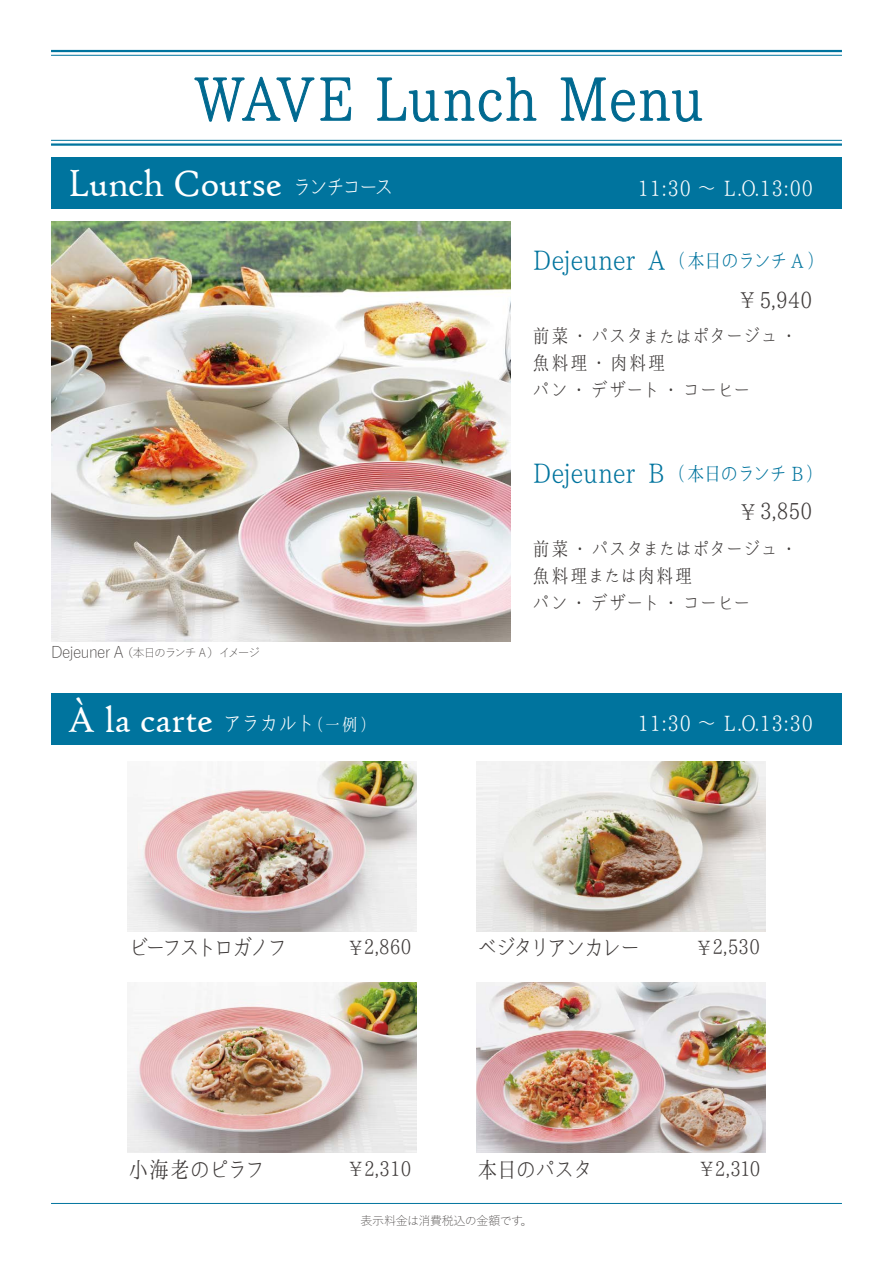
<style>
.page{position:relative;width:893px;height:1263px;background:#fff}
.page>*{position:absolute;margin:0;border:0;box-sizing:border-box;transform-origin:0 0}
.t1{font:60px "Kokoro Minchoutai";letter-spacing:-.025em;color:#006990}
.t2{font:39px "High Tower Text";letter-spacing:-.015em;color:#fff;scale:.95 1}
.t3{font:38.25px "High Tower Text";letter-spacing:-.005em;color:#fff;scale:.95 1}
.t4{font:27px "Kokoro Minchoutai";letter-spacing:-.04em;color:#00749e}
.t5{font:22.5px "Kokoro Minchoutai";letter-spacing:-.225em;color:#3e3a39}
.t6{font:22.5px "Kokoro Minchoutai";letter-spacing:-.21em;color:#3e3a39}
.t7{font:22.5px "Kokoro Minchoutai";letter-spacing:-.135em;color:#3e3a39}
.t8{font:22.5px "Kokoro Minchoutai";letter-spacing:-.19em;color:#3e3a39}
.t9{font:22.35px "Kokoro Minchoutai";letter-spacing:-.035em;color:#3e3a39}
.t10{font:21.3px "Kokoro Minchoutai";color:#fff}
.t11{font:20.25px "Kokoro Minchoutai";letter-spacing:-.045em;color:#3e3a39}
.t12{font:19.2px/27px "Kokoro Minchoutai";letter-spacing:-.075em;color:#3e3a39}
.t13{font:300 12px "Yu Gothic";letter-spacing:-.035em;color:#3e3a39}
.t14{font:300 11.7px "Yu Gothic";letter-spacing:-.11em;color:#3e3a39}
.s1{font-family:"Kokoro Minchoutai";font-size:21.3px}
.s2{font-size:16.05px}
.s3{font-family:"Kokoro Minchoutai";font-size:20.85px}
.s4{font-family:"Kokoro Minchoutai";font-size:17.4px}
.s5{font-size:19.8px}
.s6{font-size:17.25px}
</style>
<div class="page">
<svg style="left:194px;top:77px;width:120px;height:45px"></svg>
<svg style="left:320px;top:78px;width:31px;height:43px"></svg>
<svg style="left:377px;top:78px;width:62px;height:44px"></svg>
<svg style="left:445px;top:77px;width:91px;height:45px"></svg>
<svg style="left:561px;top:78px;width:141px;height:44px"></svg>
<div style="left:51px;top:157px;width:791px;height:51px;background:#00749e"></div>
<img style="left:51px;top:221px;width:459px;height:421px">
<hr style="left:51px;top:55px;width:791px;height:1px;background:#00749e">
<hr style="left:51px;top:50px;width:791px;height:2px;background:#00749e">
<hr style="left:51px;top:140px;width:791px;height:1px;background:#00749e">
<hr style="left:51px;top:1203px;width:791px;height:1px;background:#00749e">
<hr style="left:51px;top:143px;width:791px;height:3px;background:#00749e">
<div style="left:51px;top:693px;width:791px;height:51px;background:#00749e"></div>
<img style="left:127px;top:761px;width:290px;height:170px">
<img style="left:476px;top:761px;width:290px;height:170px">
<img style="left:127px;top:982px;width:290px;height:170px">
<img style="left:476px;top:982px;width:290px;height:170px">
<h1 class="t1" style="left:190px;top:66px;width:513px">WAVE Lunch Menu</h1>
<h2 class="t2" style="left:68px;top:161px;width:346px">Lunch Course <span class="s1">ランチコース</span></h2>
<p class="t14" style="left:51px;top:642px;width:211px"><span class="s2">Dejeuner A</span>（本日のランチ A ）イメージ</p>
<h3 class="t3" style="left:67px;top:697px;width:327px">À la carte <span class="s3">アラカルト</span><span class="s4">（一例）</span></h3>
<p class="t10" style="left:637px;top:176px;width:178px">11:30 ～ L.O.13:00</p>
<h3 class="t4" style="left:531px;top:246px;width:296px">Dejeuner A<span class="s5">（本日のランチA ）</span></h3>
<p class="t9" style="left:736px;top:287px;width:77px">￥5,940</p>
<p class="t12" style="left:531px;top:323px;width:268px">前菜・パスタ<span class="s6">または</span>ポタージュ・魚料理・肉料理<br>パン・デザート・コーヒー</p>
<h3 class="t4" style="left:531px;top:458px;width:295px">Dejeuner B<span class="s5">（本日のランチ B）</span></h3>
<p class="t9" style="left:737px;top:499px;width:77px">￥3,850</p>
<p class="t12" style="left:531px;top:536px;width:268px">前菜・パスタ<span class="s6">または</span>ポタージュ・魚料理<span class="s6">または</span>肉料理<br>パン・デザート・コーヒー</p>
<p class="t10" style="left:637px;top:711px;width:178px">11:30 ～ L.O.13:30</p>
<p class="t5" style="left:127px;top:936px;width:163px">ビーフストロガノフ</p>
<p class="t11" style="left:346px;top:936px;width:67px">￥2,860</p>
<p class="t6" style="left:476px;top:936px;width:167px">ベジタリアンカレー</p>
<p class="t11" style="left:694px;top:936px;width:67px">￥2,530</p>
<p class="t7" style="left:127px;top:1157px;width:140px">小海老のピラフ</p>
<p class="t11" style="left:346px;top:1157px;width:67px">￥2,310</p>
<p class="t13" style="left:361px;top:1209px;width:174px">表示料金は消費税込の金額です。</p>
<p class="t8" style="left:476px;top:1157px;width:119px">本日のパスタ</p>
<p class="t11" style="left:697px;top:1157px;width:65px">￥2,310</p>
</div>
